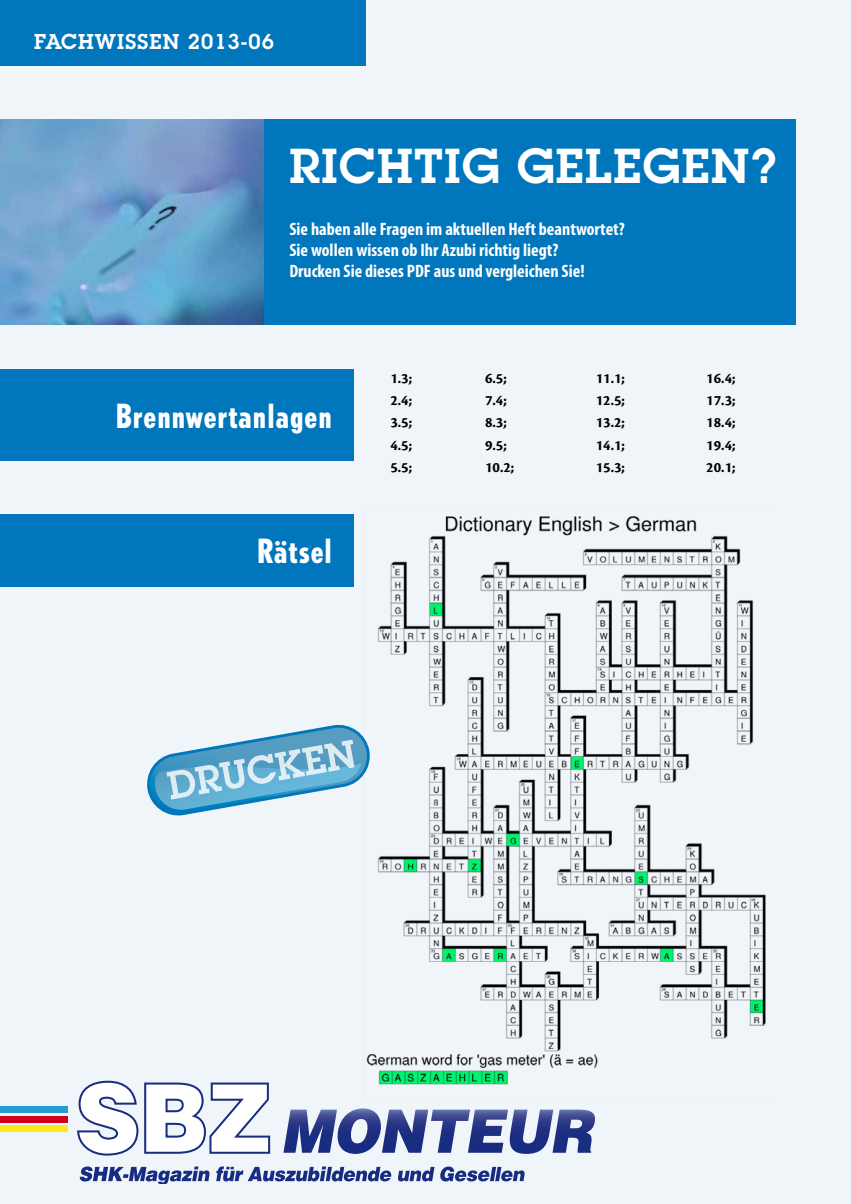
<style>
.page{position:relative;width:851px;height:1204px;background:#fff}
.page>*{position:absolute;margin:0;border:0;box-sizing:border-box;transform-origin:0 0}
.t1{font:600 48px "Lubalin Graph Std";letter-spacing:.03em;color:#fff}
.t2{font:800 condensed 33px "Tempo Std";letter-spacing:.03em;color:#fff}
.t3{font:600 21px "Lubalin Graph Std";letter-spacing:.05em;color:#fff}
.t4{font:700 condensed 18px/21px "Myriad Pro";color:#fff}
.t5{font:700 15px/22.2px "Cronos Pro";color:#000;text-align:justify}
</style>
<div class="page">
<div style="left:0;top:0;width:850px;height:1203px;background:#f0f5fa"></div>
<div style="left:0;top:119px;width:795px;height:206px;background:#0076bd"></div>
<img style="left:0;top:119px;width:264px;height:206px">
<div style="left:0;top:0;width:366px;height:66px;background:#0076bd"></div>
<svg style="left:77px;top:1080px;width:194px;height:76px"></svg>
<svg style="left:79px;top:1166px;width:131px;height:17px"></svg>
<svg style="left:216px;top:1166px;width:309px;height:15px"></svg>
<div style="left:0;top:1116px;width:67px;height:6px;background:#d2011f"></div>
<div style="left:0;top:1125px;width:67px;height:6px;background:#fdea1a"></div>
<div style="left:0;top:1106px;width:67px;height:6px;background:#259cd3"></div>
<svg style="left:283px;top:1108px;width:312px;height:45px"></svg>
<img style="left:366px;top:516px;width:400px;height:569px">
<img style="left:366px;top:670px;width:58px;height:200px">
<svg style="left:147px;top:722px;width:225px;height:96px"></svg>
<div style="left:0;top:369px;width:353px;height:92px;background:#0076bd"></div>
<div style="left:0;top:514px;width:353px;height:73px;background:#0076bd"></div>
<p class="t3" style="left:34px;top:28px;width:241px">FACHWISSEN 2013-06</p>
<h1 class="t1" style="left:289px;top:135px;width:489px">RICHTIG GELEGEN?</h1>
<p class="t4" style="left:289px;top:218px;width:337px">Sie haben alle Fragen im aktuellen Heft beantwortet?<br>Sie wollen wissen ob Ihr Azubi richtig liegt?<br>Drucken Sie dieses PDF aus und vergleichen Sie!</p>
<h2 class="t2" style="left:116px;top:394px;width:217px">Brennwertanlagen</h2>
<h2 class="t2" style="left:257px;top:530px;width:76px">Rätsel</h2>
<p class="t5" style="left:390px;top:367px;width:23px">1.3; 2.4; 3.5; 4.5; 5.5;</p>
<p class="t5" style="left:485px;top:367px;width:31px;text-align:left">6.5;<br>7.4;<br>8.3;<br>9.5;<br>10.2;</p>
<p class="t5" style="left:595px;top:367px;width:31px">11.1; 12.5; 13.2; 14.1; 15.3;</p>
<p class="t5" style="left:706px;top:367px;width:31px">16.4; 17.3; 18.4; 19.4; 20.1;</p>
</div>
